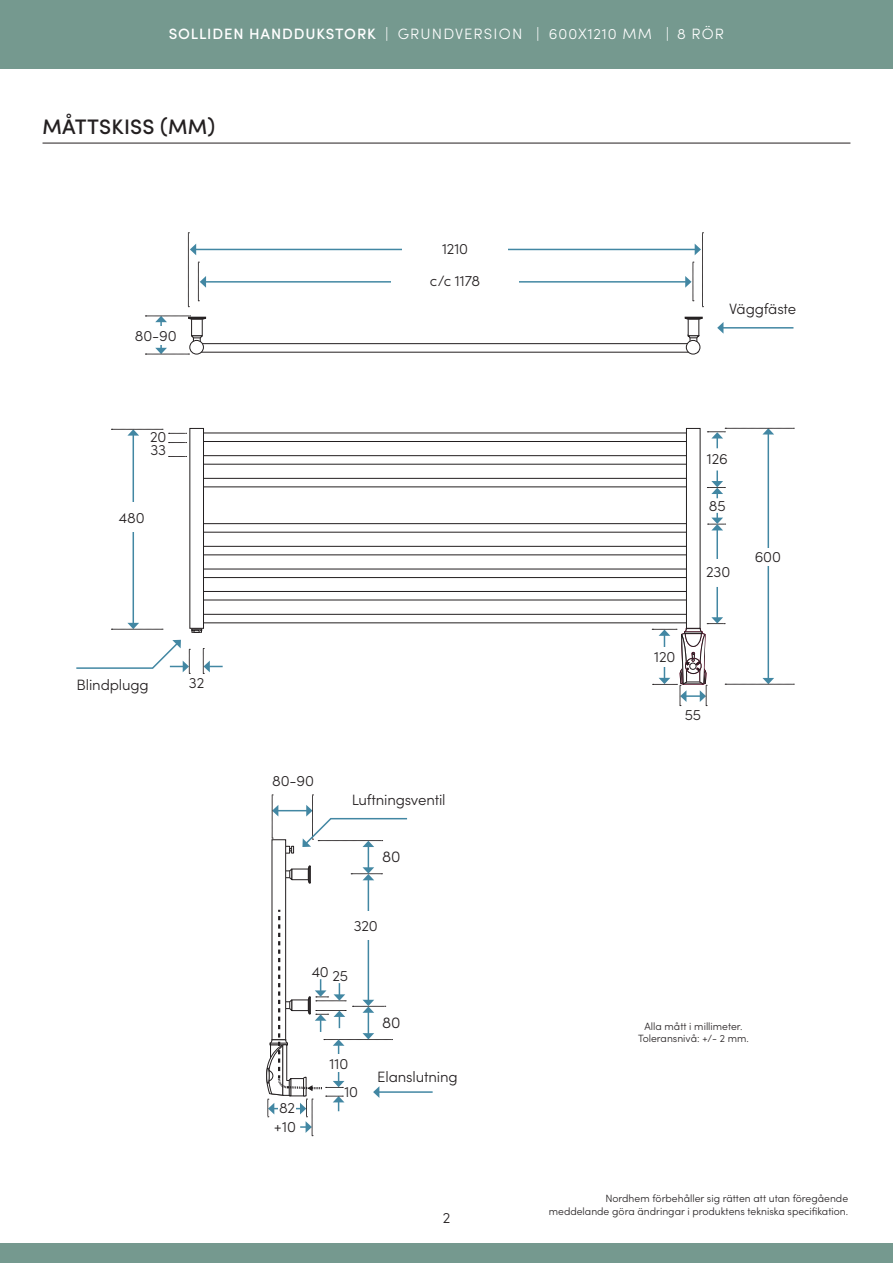
<style>
.page{position:relative;width:893px;height:1263px;background:#fff}
.page>*{position:absolute;margin:0;border:0;box-sizing:border-box;transform-origin:0 0}
.sid_2_h2_blå_med_lin{font:500 21px "Sofia Pro";letter-spacing:.01em;color:#231f20}
.sid_2_h2_högerställd{font:300 15.75px "Sofia Pro";color:#231f20}
.sid_2_h2_högerställd-2{font:300 15px "Sofia Pro";letter-spacing:-.01em;color:#231f20}
.sid_2_h2{font:300 15px "Sofia Pro";letter-spacing:.075em;color:#fff}
.t1{font:300 10.5px/12.6px "Sofia Pro";color:#231f20;text-align:right}
.s1{font-weight:500}
</style>
<div class="page">
<hr style="left:43px;top:143px;width:807px;height:1px;background:#231f20">
<hr style="left:133px;top:435px;width:1px;height:188px;background:#4287a3">
<div style="left:115px;top:503px;width:34px;height:29px;background:#fff"></div>
<svg style="left:111px;top:429px;width:52px;height:7px"></svg>
<svg style="left:111px;top:623px;width:52px;height:7px"></svg>
<svg style="left:169px;top:442px;width:18px;height:1px"></svg>
<svg style="left:169px;top:456px;width:18px;height:1px"></svg>
<svg style="left:169px;top:433px;width:18px;height:1px"></svg>
<svg style="left:203px;top:648px;width:20px;height:26px"></svg>
<hr style="left:160px;top:321px;width:2px;height:27px;background:#4287a3">
<hr style="left:205px;top:281px;width:481px;height:2px;background:#4287a3">
<hr style="left:195px;top:249px;width:500px;height:1px;background:#4287a3">
<hr style="left:716px;top:587px;width:2px;height:31px;background:#4287a3">
<hr style="left:716px;top:530px;width:2px;height:29px;background:#4287a3">
<svg style="left:685px;top:233px;width:18px;height:74px"></svg>
<svg style="left:145px;top:348px;width:45px;height:7px"></svg>
<svg style="left:188px;top:233px;width:18px;height:74px"></svg>
<div style="left:0;top:0;width:893px;height:68px;background:#75998f"></div>
<div style="left:0;top:1244px;width:893px;height:19px;background:#75998f"></div>
<div style="left:132px;top:326px;width:47px;height:18px;background:#fff"></div>
<div style="left:391px;top:272px;width:128px;height:17px;background:#fff"></div>
<div style="left:402px;top:240px;width:106px;height:17px;background:#fff"></div>
<hr style="left:723px;top:327px;width:70px;height:2px;background:#4287a3">
<svg style="left:717px;top:322px;width:6px;height:11px"></svg>
<svg style="left:76px;top:640px;width:114px;height:34px"></svg>
<svg style="left:708px;top:513px;width:18px;height:17px"></svg>
<svg style="left:707px;top:470px;width:18px;height:28px"></svg>
<hr style="left:368px;top:880px;width:1px;height:120px;background:#4287a3">
<svg style="left:272px;top:795px;width:136px;height:92px"></svg>
<div style="left:272px;top:840px;width:14px;height:199px;background:#fff"></div>
<div style="left:272px;top:839px;width:14px;height:201px;border:1px solid #231f20"></div>
<svg style="left:687px;top:333px;width:13px;height:6px"></svg>
<svg style="left:684px;top:317px;width:19px;height:3px"></svg>
<div style="left:193px;top:336px;width:8px;height:7px;border:1px solid #231f20"></div>
<div style="left:191px;top:318px;width:12px;height:18px;border:1px solid #231f20"></div>
<svg style="left:191px;top:335px;width:12px;height:4px"></svg>
<svg style="left:145px;top:316px;width:62px;height:6px"></svg>
<div style="left:195px;top:343px;width:503px;height:10px;border:1px solid #231f20"></div>
<div style="left:190px;top:340px;width:13px;height:14px;background:#fff;border-radius:50%"></div>
<div style="left:189px;top:340px;width:15px;height:14px;border:1px solid #231f20;border-radius:50%"></div>
<div style="left:686px;top:340px;width:14px;height:14px;background:#fff;border-radius:50%"></div>
<div style="left:686px;top:340px;width:14px;height:14px;border:1px solid #231f20;border-radius:50%"></div>
<svg style="left:191px;top:629px;width:11px;height:4px"></svg>
<div style="left:197px;top:614px;width:503px;height:9px;border:1px solid #231f20"></div>
<div style="left:197px;top:569px;width:503px;height:9px;border:1px solid #231f20"></div>
<div style="left:197px;top:546px;width:503px;height:9px;border:1px solid #231f20"></div>
<div style="left:197px;top:591px;width:503px;height:9px;border:1px solid #231f20"></div>
<div style="left:197px;top:523px;width:503px;height:9px;border:1px solid #231f20"></div>
<div style="left:197px;top:478px;width:503px;height:9px;border:1px solid #231f20"></div>
<div style="left:197px;top:455px;width:503px;height:10px;border:1px solid #231f20"></div>
<div style="left:197px;top:433px;width:503px;height:9px;border:1px solid #231f20"></div>
<div style="left:190px;top:428px;width:13px;height:200px;background:#fff"></div>
<div style="left:189px;top:428px;width:15px;height:201px;border:1px solid #231f20"></div>
<div style="left:686px;top:428px;width:14px;height:200px;background:#fff"></div>
<div style="left:686px;top:428px;width:14px;height:201px;border:1px solid #231f20"></div>
<hr style="left:768px;top:434px;width:1px;height:245px;background:#4287a3">
<div style="left:744px;top:548px;width:47px;height:18px;background:#fff"></div>
<svg style="left:707px;top:428px;width:87px;height:20px"></svg>
<svg style="left:652px;top:617px;width:142px;height:89px"></svg>
<div style="left:689px;top:663px;width:7px;height:7px;border:1px solid #231f20;border-radius:50%"></div>
<hr style="left:379px;top:1091px;width:54px;height:2px;background:#4287a3">
<svg style="left:266px;top:907px;width:127px;height:229px"></svg>
<p class="sid_2_h2" style="left:169px;top:23px;width:557px"><span class="s1">SOLLIDEN HANDDUKSTORK</span> | GRUNDVERSION | 600X1210 MM | 8 RÖR</p>
<p class="sid_2_h2_blå_med_lin" style="left:43px;top:111px;width:174px">MÅTTSKISS (MM)</p>
<p class="sid_2_h2_högerställd-2" style="left:135px;top:324px;width:43px">80-90</p>
<p class="sid_2_h2_högerställd-2" style="left:150px;top:426px;width:18px">20</p>
<p class="sid_2_h2_högerställd-2" style="left:150px;top:439px;width:17px">33</p>
<p class="sid_2_h2_högerställd-2" style="left:119px;top:507px;width:27px">480</p>
<p class="sid_2_h2_högerställd-2" style="left:442px;top:238px;width:28px">1210</p>
<p class="sid_2_h2_högerställd-2" style="left:430px;top:270px;width:52px">c/c 1178</p>
<p class="sid_2_h2_högerställd-2" style="left:77px;top:673px;width:74px">Blindplugg</p>
<p class="sid_2_h2_högerställd-2" style="left:189px;top:672px;width:17px">32</p>
<p class="sid_2_h2_högerställd-2" style="left:272px;top:770px;width:43px">80-90</p>
<p class="sid_2_h2_högerställd-2" style="left:352px;top:789px;width:95px">Luftningsventil</p>
<p class="sid_2_h2_högerställd" style="left:382px;top:845px;width:20px">80</p>
<p class="sid_2_h2_högerställd-2" style="left:354px;top:915px;width:26px">320</p>
<p class="sid_2_h2_högerställd-2" style="left:312px;top:960px;width:19px">40</p>
<p class="sid_2_h2_högerställd-2" style="left:332px;top:964px;width:17px">25</p>
<p class="sid_2_h2_högerställd-2" style="left:279px;top:1097px;width:18px">82</p>
<p class="sid_2_h2_högerställd-2" style="left:274px;top:1116px;width:23px">+10</p>
<p class="sid_2_h2_högerställd-2" style="left:330px;top:1052px;width:20px">110</p>
<p class="sid_2_h2_högerställd-2" style="left:344px;top:1081px;width:15px">10</p>
<p class="sid_2_h2_högerställd" style="left:382px;top:1011px;width:20px">80</p>
<p class="sid_2_h2_högerställd-2" style="left:377px;top:1065px;width:82px">Elanslutning</p>
<h3 class="sid_2_h2_högerställd-2" style="left:443px;top:1207px;width:9px">2</h3>
<p class="sid_2_h2_högerställd-2" style="left:729px;top:298px;width:68px">Väggfäste</p>
<p class="sid_2_h2_högerställd-2" style="left:707px;top:448px;width:22px">126</p>
<p class="sid_2_h2_högerställd-2" style="left:709px;top:494px;width:18px">85</p>
<p class="sid_2_h2_högerställd-2" style="left:706px;top:561px;width:26px">230</p>
<p class="sid_2_h2_högerställd-2" style="left:755px;top:546px;width:28px">600</p>
<p class="sid_2_h2_högerställd-2" style="left:654px;top:646px;width:23px">120</p>
<p class="sid_2_h2_högerställd-2" style="left:685px;top:704px;width:18px">55</p>
<p class="t1" style="left:644px;top:1019px;width:99px">Alla mått i millimeter.</p>
<p class="t1" style="left:638px;top:1032px;width:113px">Toleransnivå: +/- 2 mm.</p>
<p class="t1" style="left:549px;top:1191px;width:301px">Nordhem förbehåller sig rätten att utan föregående meddelande göra ändringar i produktens tekniska specifikation.</p>
</div>
